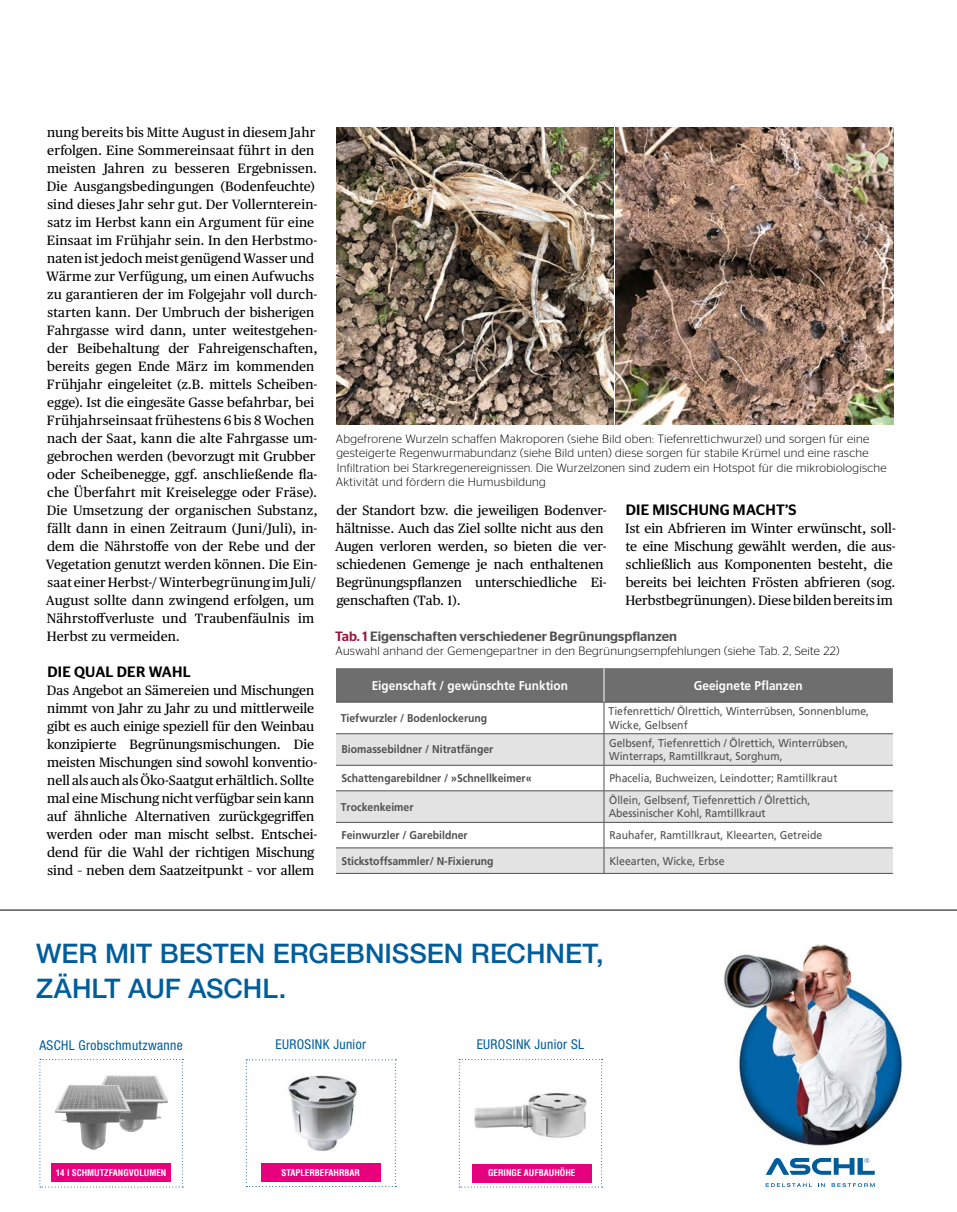
<style>
.page{position:relative;width:957px;height:1212px;background:#fff}
.page>*{position:absolute;margin:0;border:0;box-sizing:border-box;transform-origin:0 0}
.t1{font:500 27px/34.5px "Helvetica Neue LT Std";color:#005d9c}
.t2{font:500 15px "Stag Sans";letter-spacing:.02em;color:#000}
.t3{font:13.5px/18px "Publico Text";color:#000}
.t4{font:condensed 13.5px "Helvetica Neue LT Std";letter-spacing:.025em;color:#005d9c}
.t5{font:500 13.5px "Stag Sans";color:#515050}
.t6{font:700 12.75px "Frutiger LT Pro";color:#fff;scale:.93 1}
.t7{font:300 12px/14.4px "Stag Sans";letter-spacing:.025em;color:#000}
.t8{font:11.25px/13.5px "Frutiger LT Pro";color:#515050;scale:.93 1}
.t9{font:700 11.25px "Frutiger LT Pro";color:#515050;scale:.93 1}
.t10{font:700 condensed 9px "Helvetica LT Std";color:#fff}
.s1{color:#9e133e}
</style>
<div class="page">
<svg style="left:246px;top:1059px;width:150px;height:128px"></svg>
<div style="left:261px;top:1163px;width:120px;height:19px;background:#e6007d"></div>
<img style="left:723px;top:944px;width:179px;height:202px">
<svg style="left:765px;top:1183px;width:47px;height:4px"></svg>
<svg style="left:818px;top:1183px;width:7px;height:4px"></svg>
<svg style="left:831px;top:1183px;width:43px;height:4px"></svg>
<svg style="left:765px;top:1158px;width:109px;height:17px"></svg>
<svg style="left:39px;top:1059px;width:144px;height:128px"></svg>
<div style="left:51px;top:1163px;width:120px;height:19px;background:#e6007d"></div>
<img style="left:93px;top:1074px;width:75px;height:58px">
<img style="left:55px;top:1084px;width:76px;height:66px">
<svg style="left:459px;top:1059px;width:143px;height:128px"></svg>
<div style="left:472px;top:1164px;width:119px;height:18px;background:#e6007d"></div>
<div style="left:336px;top:668px;width:557px;height:34px;background:#6e6e6e"></div>
<svg style="left:336px;top:734px;width:557px;height:139px;fill:#e3e3e3"></svg>
<hr style="left:336px;top:702px;width:268px;height:1px;background:#515050">
<hr style="left:604px;top:702px;width:289px;height:1px;background:#515050">
<hr style="left:603px;top:702px;width:1px;height:31px;background:#515050">
<hr style="left:336px;top:733px;width:268px;height:1px;background:#515050">
<hr style="left:604px;top:733px;width:289px;height:1px;background:#515050">
<hr style="left:603px;top:734px;width:1px;height:31px;background:#515050">
<hr style="left:336px;top:765px;width:268px;height:1px;background:#515050">
<hr style="left:604px;top:765px;width:289px;height:1px;background:#515050">
<svg style="left:603px;top:765px;width:1px;height:25px"></svg>
<hr style="left:603px;top:791px;width:1px;height:31px;background:#515050">
<hr style="left:336px;top:847px;width:268px;height:1px;background:#515050">
<hr style="left:604px;top:847px;width:289px;height:1px;background:#515050">
<svg style="left:603px;top:823px;width:1px;height:50px"></svg>
<hr style="left:336px;top:873px;width:268px;height:1px;background:#515050">
<hr style="left:604px;top:873px;width:289px;height:1px;background:#515050">
<hr style="left:336px;top:790px;width:268px;height:1px;background:#515050">
<hr style="left:604px;top:790px;width:289px;height:1px;background:#515050">
<hr style="left:336px;top:822px;width:268px;height:1px;background:#515050">
<hr style="left:604px;top:822px;width:289px;height:1px;background:#515050">
<hr style="left:603px;top:668px;width:1px;height:34px;background:#fff">
<img style="left:336px;top:128px;width:277px;height:297px">
<img style="left:615px;top:128px;width:278px;height:297px">
<hr style="left:0;top:910px;width:957px;height:1px;background:#000">
<p class="t3" style="left:46px;top:122px;width:273px">nung bereits bis Mitte August in diesem Jahr erfolgen. Eine Sommereinsaat führt in den meisten Jahren zu besseren Ergebnissen.<br>Die Ausgangsbedingungen (Bodenfeuchte) sind dieses Jahr sehr gut. Der Vollernterein&shy;satz im Herbst kann ein Argument für eine Einsaat im Frühjahr sein. In den Herbstmo&shy;naten ist jedoch meist genügend Wasser und Wärme zur Verfügung, um einen Aufwuchs zu garantieren der im Folgejahr voll durch&shy;starten kann. Der Umbruch der bisherigen Fahrgasse wird dann, unter weitestgehen&shy;der Beibehaltung der Fahreigenschaften, bereits gegen Ende März im kommenden Frühjahr eingeleitet (z.B. mittels Scheiben&shy;egge). Ist die eingesäte Gasse befahrbar, bei Frühjahrseinsaat frühestens 6 bis 8 Wochen nach der Saat, kann die alte Fahrgasse um&shy;gebrochen werden (bevorzugt mit Grubber oder Scheibenegge, ggf. anschließende fla&shy;che Überfahrt mit Kreiselegge oder Fräse).<br>Die Umsetzung der organischen Substanz, fällt dann in einen Zeitraum (Juni/Juli), in&shy;dem die Nährstoffe von der Rebe und der Vegetation genutzt werden können. Die Ein&shy;saat einer Herbst-/ Winterbegrünung im Juli/ August sollte dann zwingend erfolgen, um Nährstoffverluste und Traubenfäulnis im Herbst zu vermeiden.</p>
<p class="t2" style="left:47px;top:663px;width:145px">DIE QUAL DER WAHL</p>
<p class="t3" style="left:47px;top:680px;width:272px">Das Angebot an Sämereien und Mischungen nimmt von Jahr zu Jahr zu und mittlerweile gibt es auch einige speziell für den Weinbau konzipierte Begrünungsmischungen. Die meisten Mischungen sind sowohl konventio&shy;nell als auch als Öko-Saatgut erhältlich. Sollte mal eine Mischung nicht verfügbar sein kann auf ähnliche Alternativen zurückgegriffen werden oder man mischt selbst. Entschei&shy;dend für die Wahl der richtigen Mischung sind – neben dem Saatzeitpunkt – vor allem</p>
<p class="t7" style="left:336px;top:431px;width:552px">Abgefrorene Wurzeln schaffen Makroporen (siehe Bild oben: Tiefenrettichwurzel) und sorgen für eine gesteigerte Regenwurmabundanz (siehe Bild unten) diese sorgen für stabile Krümel und eine rasche Infiltration bei Starkregenereignissen. Die Wurzelzonen sind zudem ein Hotspot für die mikrobiologische Aktivität und fördern die Humusbildung</p>
<p class="t2" style="left:626px;top:501px;width:172px">DIE MISCHUNG MACHT’S</p>
<p class="t3" style="left:625px;top:518px;width:272px">Ist ein Abfrieren im Winter erwünscht, soll&shy;te eine Mischung gewählt werden, die aus&shy;schließlich aus Komponenten besteht, die bereits bei leichten Frösten abfrieren (sog.<br>Herbstbegrünungen). Diese bilden bereits im</p>
<p class="t5" style="left:335px;top:628px;width:343px"><span class="s1">Tab. 1</span> Eigenschaften verschiedener Begrünungspflanzen</p>
<p class="t7" style="left:335px;top:644px;width:505px">Auswahl anhand der Gemengepartner in den Begrünungsempfehlungen (siehe Tab. 2, Seite 22)</p>
<p class="t6" style="left:372px;top:678px;width:213px">Eigenschaft / gewünschte Funktion</p>
<p class="t6" style="left:694px;top:678px;width:118px">Geeignete Pflanzen</p>
<p class="t9" style="left:341px;top:711px;width:159px">Tiefwurzler / Bodenlockerung</p>
<p class="t8" style="left:608px;top:704px;width:282px">Tiefenrettich/ Ölrettich, Winterrübsen, Sonnenblume,<br>Wicke, Gelbsenf</p>
<p class="t9" style="left:341px;top:743px;width:165px">Biomassebildner / Nitratfänger</p>
<p class="t8" style="left:609px;top:736px;width:258px">Gelbsenf, Tiefenrettich / Ölrettich, Winterrübsen,<br>Winterraps, Ramtillkraut, Sorghum,</p>
<p class="t9" style="left:341px;top:771px;width:206px">Schattengarebildner / »Schnellkeimer«</p>
<p class="t8" style="left:609px;top:771px;width:247px">Phacelia, Buchweizen, Leindotter; Ramtillkraut</p>
<p class="t9" style="left:341px;top:800px;width:80px">Trockenkeimer</p>
<p class="t8" style="left:609px;top:793px;width:218px">Öllein, Gelbsenf, Tiefenrettich / Ölrettich,<br>Abessinischer Kohl, Ramtillkraut</p>
<p class="t9" style="left:341px;top:828px;width:137px">Feinwurzler / Garebildner</p>
<p class="t8" style="left:609px;top:828px;width:230px">Rauhafer, Ramtillkraut, Kleearten, Getreide</p>
<p class="t9" style="left:341px;top:854px;width:165px">Stickstoffsammler/ N-Fixierung</p>
<p class="t8" style="left:609px;top:854px;width:125px">Kleearten, Wicke, Erbse</p>
<p class="t3" style="left:335px;top:500px;width:273px">der Standort bzw. die jeweiligen Bodenver&shy;hältnisse. Auch das Ziel sollte nicht aus den Augen verloren werden, so bieten die ver&shy;schiedenen Gemenge je nach enthaltenen Begrünungspflanzen unterschiedliche Ei&shy;genschaften (Tab. 1).</p>
<h1 class="t1" style="left:36px;top:936px;width:569px">WER MIT BESTEN ERGEBNISSEN RECHNET,<br>ZÄHLT AUF ASCHL.</h1>
<p class="t4" style="left:40px;top:1037px;width:145px">ASCHL Grobschmutzwanne</p>
<p class="t10" style="left:56px;top:1167px;width:112px">14 l SCHMUTZFANGVOLUMEN</p>
<p class="t4" style="left:275px;top:1036px;width:92px">EUROSINK Junior</p>
<p class="t10" style="left:281px;top:1167px;width:80px">STAPLERBEFAHRBAR</p>
<p class="t4" style="left:477px;top:1036px;width:109px">EUROSINK Junior SL</p>
<p class="t10" style="left:488px;top:1167px;width:89px">GERINGE AUFBAUHÖHE</p>
</div>
